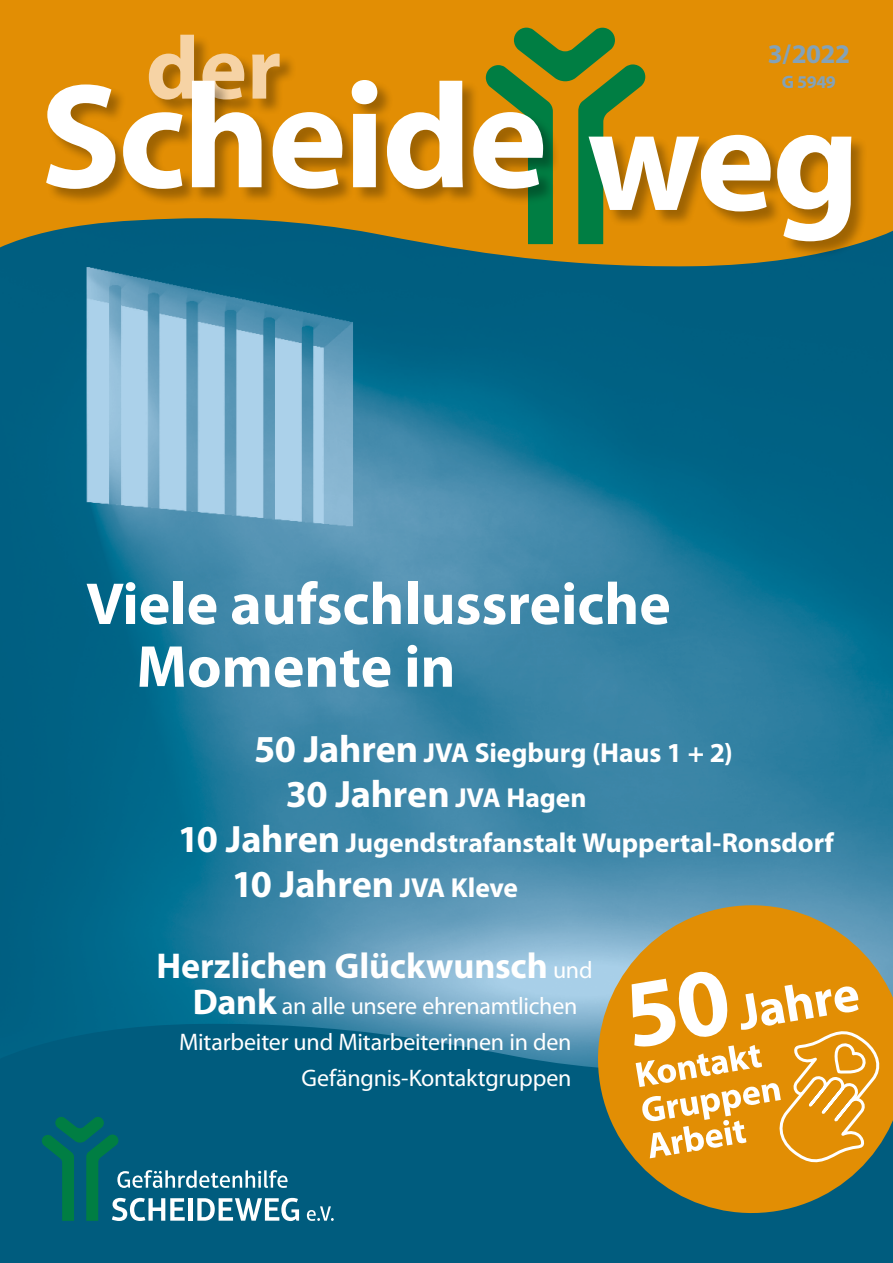
<style>
.page{position:relative;width:893px;height:1263px;background:#fff}
.page>*{position:absolute;margin:0;border:0;box-sizing:border-box;transform-origin:0 0}
.t1{font:700 59.7px/62.7px "Myriad Pro";color:#fff}
.t2{font:700 38.25px "Myriad Pro";letter-spacing:-.005em;color:#fff}
.t3{font:700 36px "Myriad Pro";color:#fff}
.t4{font:700 27.6px "Myriad Pro";letter-spacing:-.005em;color:#fff}
.t5{font:700 27px "Myriad Pro";color:#83a2b9}
.t6{font:24px/36px "Myriad Pro";letter-spacing:-.01em;color:#fff;text-align:right}
.t7{font:700 18px "Myriad Pro";color:#83a2b9}
.s1{font-size:38.25px}
.s2{font-size:27.6px}
.s3{font-weight:400;font-size:24px}
.s4{font-weight:700;font-size:36px}
</style>
<div class="page">
<img style="left:0;top:268px;width:893px;height:754px">
<svg style="left:0;top:0;width:893px;height:268px;background:#ab8221"></svg>
<div style="left:0;top:1022px;width:893px;height:241px;background:#005c7e"></div>
<svg style="left:307px;top:1206px;width:27px;height:15px"></svg>
<svg style="left:42px;top:1117px;width:257px;height:104px;background:#1c7186"></svg>
<div style="left:589px;top:135px;width:279px;height:123px;background:#000;opacity:.3"></div>
<svg style="left:486px;top:28px;width:365px;height:216px"></svg>
<div style="left:149px;top:34px;width:147px;height:82px;background:#000;opacity:.3"></div>
<svg style="left:149px;top:35px;width:131px;height:45px;background:#e1a445"></svg>
<div style="left:47px;top:81px;width:513px;height:125px;background:#000;opacity:.3"></div>
<svg style="left:46px;top:80px;width:497px;height:109px"></svg>
<svg style="left:586px;top:893px;width:307px;height:332px;background:#868759"></svg>
<svg style="left:632px;top:969px;width:254px;height:198px"></svg>
<div style="left:850px;top:1211px;width:32px;height:42px;background:#005c7e"></div>
<p class="t5" style="left:768px;top:36px;width:84px">3/2022</p>
<p class="t7" style="left:782px;top:70px;width:56px">G 5949</p>
<h1 class="t1" style="left:136px;top:571px;width:536px;text-indent:-50px">Viele aufschlussreiche<br>Momente in</h1>
<p class="t4" style="left:254px;top:735px;width:480px"><span class="s1">50 Jahren</span> JVA Siegburg (Haus 1 + 2)</p>
<h2 class="t2" style="left:286px;top:769px;width:302px">30 Jahren <span class="s2">JVA Hagen</span></h2>
<p class="t4" style="left:178px;top:825px;width:658px"><span class="s1">10 Jahren</span> Jugendstrafanstalt Wuppertal-Ronsdorf</p>
<h2 class="t2" style="left:232px;top:859px;width:288px">10 Jahren <span class="s2">JVA Kleve</span></h2>
<h3 class="t3" style="left:156px;top:942px;width:438px">Herzlichen Glückwunsch <span class="s3">und</span></h3>
<p class="t6" style="left:179px;top:988px;width:400px"><span class="s4">Dank</span> an alle unsere ehrenamtlichen<br>Mitarbeiter und Mitarbeiterinnen in den<br>Gefängnis-Kontaktgruppen</p>
</div>
